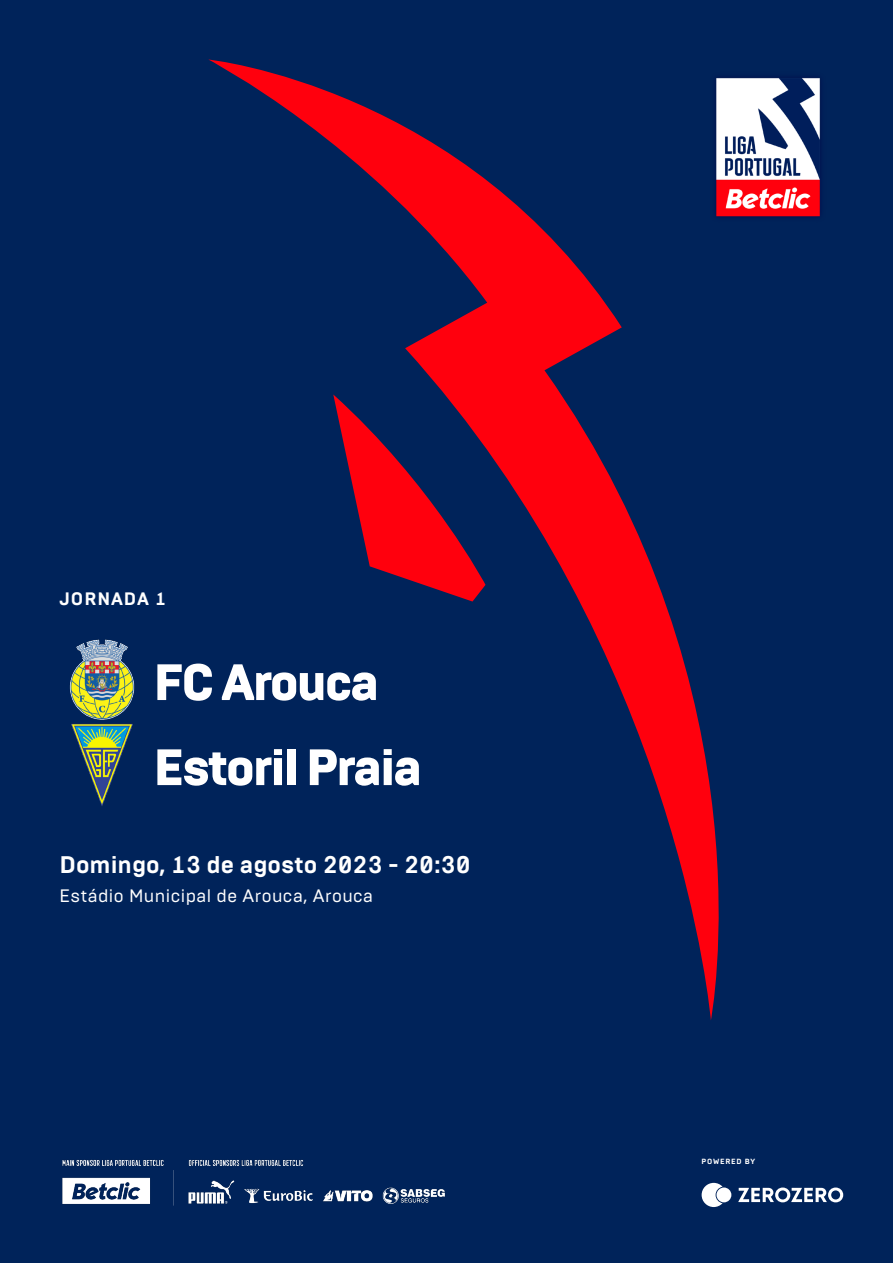
<style>
.page{position:relative;width:893px;height:1263px;background:#00235a}
.page>*{position:absolute;margin:0;border:0;box-sizing:border-box;transform-origin:0 0}
.nome_equipas{font:900 51px "Brutal Type";letter-spacing:-.05em;color:#fff}
.data_jogo{font:700 24px "Brutal Type";color:#fff}
.estadio_jogo{font:18px "Brutal Type";letter-spacing:.025em;color:#fff}
.jogo_fase{font:700 18px "Brutal Type";letter-spacing:.05em;color:#fff}
.legenda_sponsor{font:700 7.5px "Brutal Type";letter-spacing:.1em;color:#fff}
</style>
<div class="page">
<svg style="left:209px;top:60px;width:510px;height:960px"></svg>
<svg style="left:333px;top:394px;width:152px;height:207px"></svg>
<img style="left:69px;top:639px;width:66px;height:167px">
<img style="left:702px;top:60px;width:119px;height:174px">
<img style="left:62px;top:1159px;width:383px;height:47px">
<svg style="left:738px;top:1187px;width:105px;height:15px"></svg>
<svg style="left:702px;top:1183px;width:20px;height:24px"></svg>
<div style="left:716px;top:1187px;width:15px;height:15px;background:#fff;border-radius:50%"></div>
<p class="jogo_fase" style="left:60px;top:587px;width:108px">JORNADA 1</p>
<p class="nome_equipas" style="left:153px;top:650px;width:228px">FC Arouca</p>
<p class="nome_equipas" style="left:153px;top:736px;width:271px">Estoril Praia</p>
<p class="data_jogo" style="left:60px;top:850px;width:412px">Domingo, 13 de agosto 2023 - 20:30</p>
<p class="estadio_jogo" style="left:60px;top:885px;width:315px">Estádio Municipal de Arouca, Arouca</p>
<p class="legenda_sponsor" style="left:702px;top:1157px;width:55px">POWERED BY</p>
</div>
